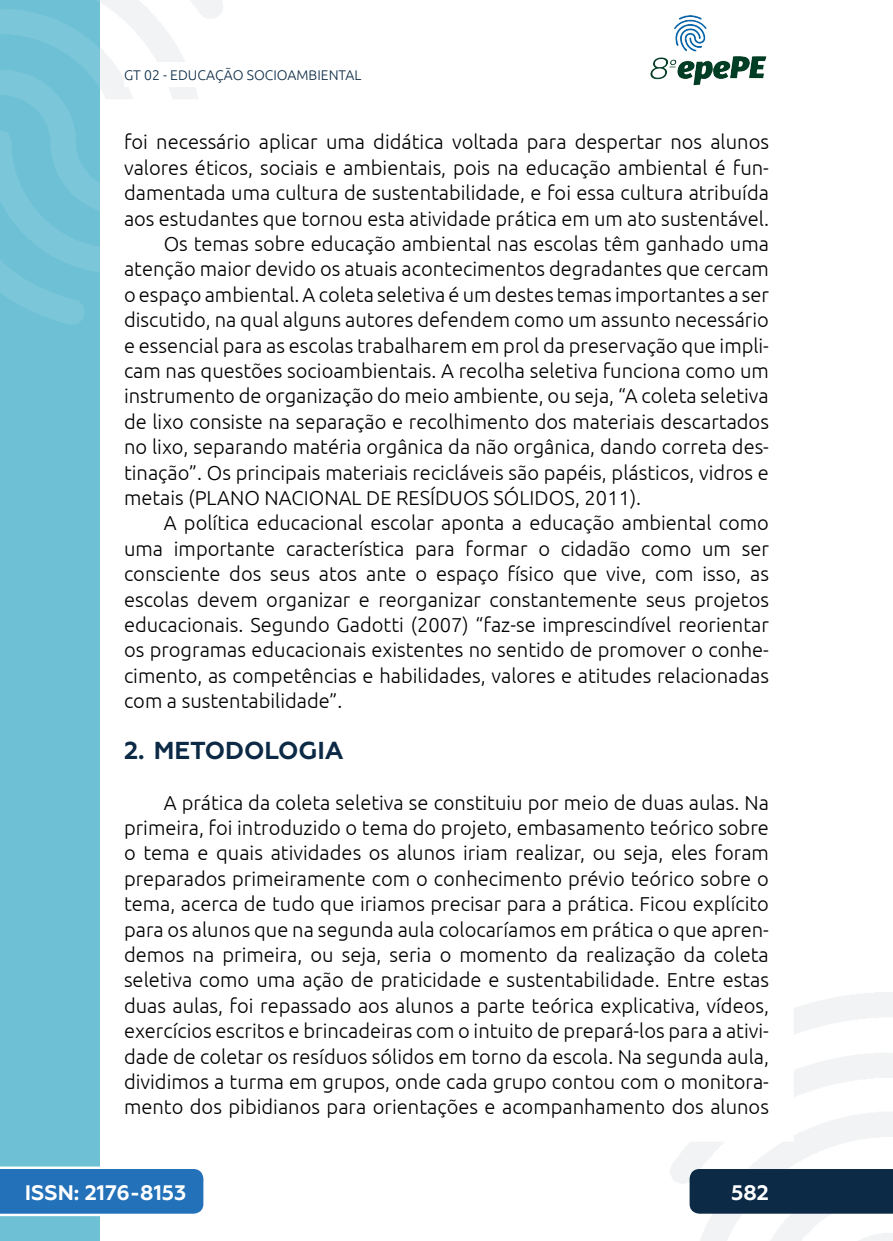
<style>
.page{position:relative;width:893px;height:1241px;background:#fff}
.page>*{position:absolute;margin:0;border:0;box-sizing:border-box;transform-origin:0 0}
._3_SUBTÍTULO{font:700 24.5px "Geometria";color:#0c2a46}
.t1{font:700 21px "Geometria";color:#fff}
._5_CORPO{font:300 20.12px/25.4px "Ubuntu";color:#000;text-align:justify}
.t2{font:300 14px "Ubuntu";color:#0c2a46}
</style>
<div class="page">
<svg style="left:670px;top:992px;width:223px;height:248px"></svg>
<svg style="left:99px;top:0;width:124px;height:324px"></svg>
<img style="left:650px;top:15px;width:117px;height:71px">
<div style="left:0;top:0;width:99px;height:1240px;background:#6ec0d5"></div>
<svg style="left:0;top:0;width:99px;height:325px"></svg>
<svg style="left:0;top:1166px;width:203px;height:49px;background:#367dbf"></svg>
<div style="left:690px;top:1168px;width:203px;height:45px;background:#0c2a46"></div>
<div style="left:124px;top:62px;width:516px;height:25px;background:#fff"></div>
<p class="t2" style="left:124px;top:66px;width:239px">GT 02 - EDUCAÇÃO SOCIOAMBIENTAL</p>
<p class="_5_CORPO" style="left:124px;top:129px;width:646px">foi necessário aplicar uma didática voltada para despertar nos alunos valores éticos, sociais e ambientais, pois na educação ambiental é fun&shy;damentada uma cultura de sustentabilidade, e foi essa cultura atribuída aos estudantes que tornou esta atividade prática em um ato sustentável.</p>
<p class="_5_CORPO" style="left:124px;top:231px;width:646px;text-indent:40px">Os temas sobre educação ambiental nas escolas têm ganhado uma atenção maior devido os atuais acontecimentos degradantes que cercam o espaço ambiental. A coleta seletiva é um destes temas importantes a ser discutido, na qual alguns autores defendem como um assunto necessário e essencial para as escolas trabalharem em prol da preservação que impli&shy;cam nas questões socioambientais. A recolha seletiva funciona como um instrumento de organização do meio ambiente, ou seja, “A coleta seletiva de lixo consiste na separação e recolhimento dos materiais descartados no lixo, separando matéria orgânica da não orgânica, dando correta des&shy;tinação”. Os principais materiais recicláveis são papéis, plásticos, vidros e metais (PLANO NACIONAL DE RESÍDUOS SÓLIDOS, 2011).</p>
<p class="_5_CORPO" style="left:124px;top:510px;width:646px;text-indent:40px">A política educacional escolar aponta a educação ambiental como uma importante característica para formar o cidadão como um ser consciente dos seus atos ante o espaço físico que vive, com isso, as escolas devem organizar e reorganizar constantemente seus projetos educacionais. Segundo Gadotti (2007) “faz-se imprescindível reorientar os programas educacionais existentes no sentido de promover o conhe&shy;cimento, as competências e habilidades, valores e atitudes relacionadas com a sustentabilidade”.</p>
<p class="_3_SUBTÍTULO" style="left:124px;top:735px;width:221px">2. METODOLOGIA</p>
<p class="_5_CORPO" style="left:124px;top:789px;width:646px;text-indent:40px">A prática da coleta seletiva se constituiu por meio de duas aulas. Na primeira, foi introduzido o tema do projeto, embasamento teórico sobre o tema e quais atividades os alunos iriam realizar, ou seja, eles foram preparados primeiramente com o conhecimento prévio teórico sobre o tema, acerca de tudo que iriamos precisar para a prática. Ficou explícito para os alunos que na segunda aula colocaríamos em prática o que apren&shy;demos na primeira, ou seja, seria o momento da realização da coleta seletiva como uma ação de praticidade e sustentabilidade. Entre estas duas aulas, foi repassado aos alunos a parte teórica explicativa, vídeos, exercícios escritos e brincadeiras com o intuito de prepará-los para a ativi&shy;dade de coletar os resíduos sólidos em torno da escola. Na segunda aula, dividimos a turma em grupos, onde cada grupo contou com o monitora&shy;mento dos pibidianos para orientações e acompanhamento dos alunos</p>
<p class="t1" style="left:25px;top:1179px;width:163px">ISSN: 2176-8153</p>
<p class="t1" style="left:731px;top:1179px;width:39px">582</p>
</div>
